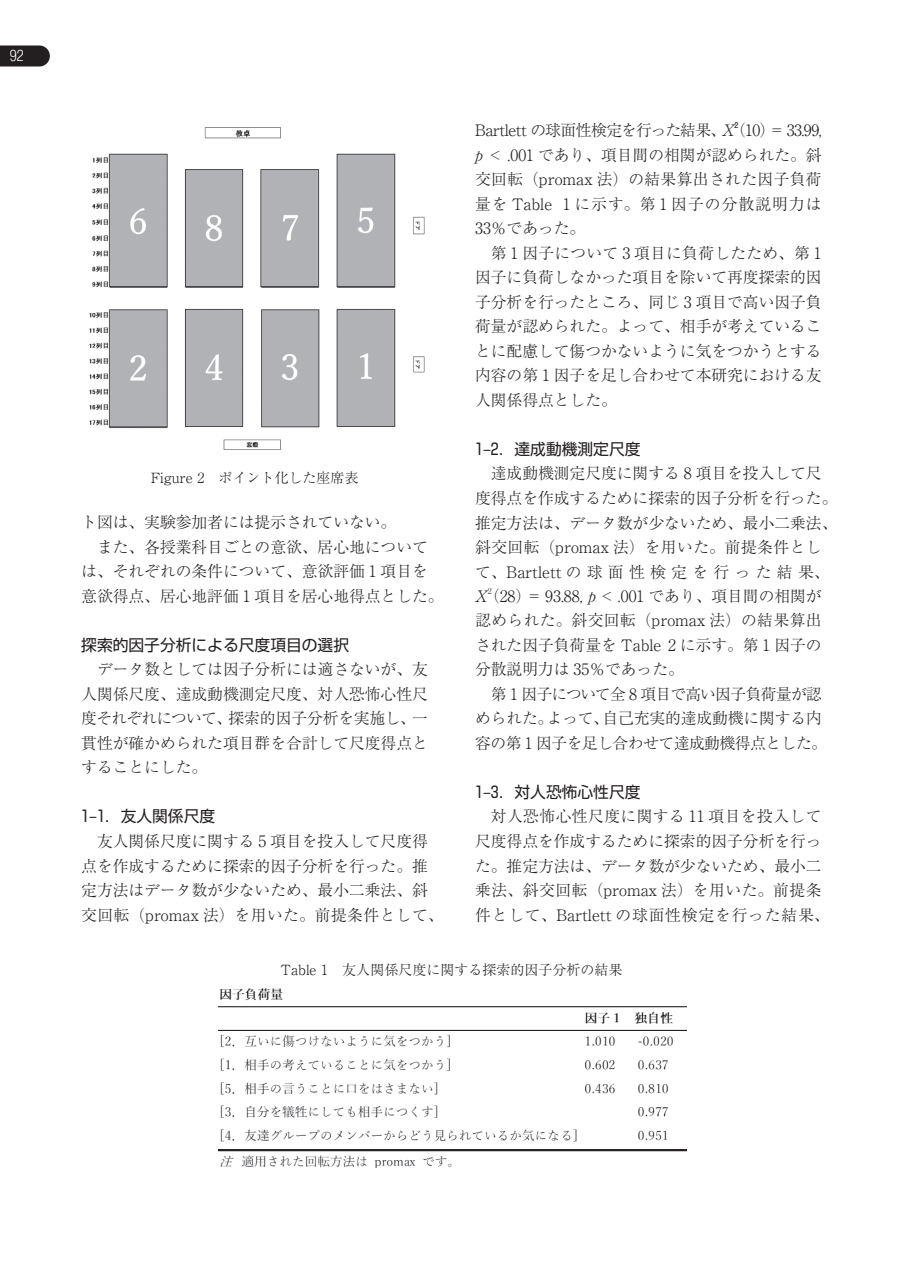
<style>
.page{position:relative;width:903px;height:1275px;background:#fff}
.page>*{position:absolute;margin:0;border:0;box-sizing:border-box;transform-origin:0 0}
.t1{font:300 15.75px/24.5px "Ryumin Pr 6 N";color:#231f20;text-align:justify}
.t2{font:300 15.75px/24.5px "Ryumin Pr 6 N";letter-spacing:-.03em;color:#231f20}
.t3{font:15.75px "Shin Go Pr 6 N";color:#231f20}
.t4{font:300 14px "Ryumin Pr 6 N";color:#231f20}
.t5{font:300 14px "Shin M Go Pr 6 N";color:#fff}
.t6{font:700 7.88px "Futo Go B101 Pr 6 N";color:#231f20}
.t7{font:300 7.88px "Ryumin Pr 6 N";color:#231f20}
</style>
<div class="page">
<img style="left:89px;top:127px;width:336px;height:323px">
<img style="left:218px;top:988px;width:469px;height:179px">
<svg style="left:0;top:46px;width:50px;height:21px"></svg>
<p class="t5" style="left:10px;top:45px;width:15px">92</p>
<p class="t4" style="left:151px;top:467px;width:209px">Figure 2　ポイント化した座席表</p>
<p class="t1" style="left:81px;top:509px;width:317px">ト図は、実験参加者には提示されていない。</p>
<p class="t1" style="left:97px;top:534px;width:332px">また、各授業科目ごとの意欲、居心地について</p>
<p class="t1" style="left:81px;top:558px;width:348px">は、それぞれの条件について、意欲評価 1 項目を</p>
<p class="t1" style="left:81px;top:583px;width:364px">意欲得点、居心地評価 1 項目を居心地得点とした。</p>
<p class="t3" style="left:81px;top:632px;width:269px">探索的因子分析による尺度項目の選択</p>
<p class="t1" style="left:81px;top:656px;width:348px;text-indent:16px">データ数としては因子分析には適さないが、友人関係尺度、達成動機測定尺度、対人恐怖心性尺度それぞれについて、探索的因子分析を実施し、一貫性が確かめられた項目群を合計して尺度得点とすることにした。</p>
<p class="t3" style="left:81px;top:803px;width:135px">1–1．友人関係尺度</p>
<p class="t1" style="left:81px;top:828px;width:364px;text-align:left;text-indent:16px">友人関係尺度に関する 5 項目を投入して尺度得点を作成するために探索的因子分析を行った。推定方法はデータ数が少ないため、最小二乗法、斜交回転（promax 法）を用いた。前提条件として、</p>
<p class="t2" style="left:475px;top:117px;width:261px">Bartlett の球面性検定を行った結果、X</p>
<p class="t6" style="left:734px;top:119px;width:5px">2</p>
<p class="t1" style="left:475px;top:117px;width:348px;text-indent:255px">（10）= 33.99, p &lt; .001 であり、項目間の相関が認められた。斜交回転（promax 法）の結果算出された因子負荷量を Table 1 に示す。第 1 因子の分散説明力は33％であった。</p>
<p class="t1" style="left:475px;top:240px;width:348px;text-indent:16px">第 1 因子について 3 項目に負荷したため、第 1因子に負荷しなかった項目を除いて再度探索的因子分析を行ったところ、同じ 3 項目で高い因子負荷量が認められた。よって、相手が考えていることに配慮して傷つかないように気をつかうとする内容の第 1 因子を足し合わせて本研究における友人関係得点とした。</p>
<p class="t3" style="left:475px;top:436px;width:167px">1–2．達成動機測定尺度</p>
<p class="t1" style="left:475px;top:460px;width:364px;text-align:left;text-indent:16px">達成動機測定尺度に関する 8 項目を投入して尺度得点を作成するために探索的因子分析を行った。推定方法は、データ数が少ないため、最小二乗法、斜交回転（promax 法）を用いた。前提条件として、Bartlettの球面性検定を行った結果、<br>X</p>
<p class="t7" style="left:488px;top:584px;width:5px">2</p>
<p class="t1" style="left:475px;top:583px;width:348px;text-indent:9px">（28）= 93.88, p &lt; .001 であり、項目間の相関が認められた。斜交回転（promax 法）の結果算出された因子負荷量を Table 2 に示す。第 1 因子の分散説明力は 35％であった。</p>
<p class="t2" style="left:475px;top:681px;width:353px;text-indent:16px">第 1 因子について全 8 項目で高い因子負荷量が認められた。よって、自己充実的達成動機に関する内容の第 1 因子を足し合わせて達成動機得点とした。</p>
<p class="t3" style="left:475px;top:779px;width:167px">1–3．対人恐怖心性尺度</p>
<p class="t1" style="left:475px;top:803px;width:356px;text-align:center">対人恐怖心性尺度に関する 11 項目を投入して<br>尺度得点を作成するために探索的因子分析を行った。推定方法は、データ数が少ないため、最小二乗法、斜交回転（promax 法）を用いた。前提条件として、Bartlett の球面性検定を行った結果、</p>
<p class="t4" style="left:281px;top:959px;width:343px">Table 1　友人関係尺度に関する探索的因子分析の結果</p>
</div>
